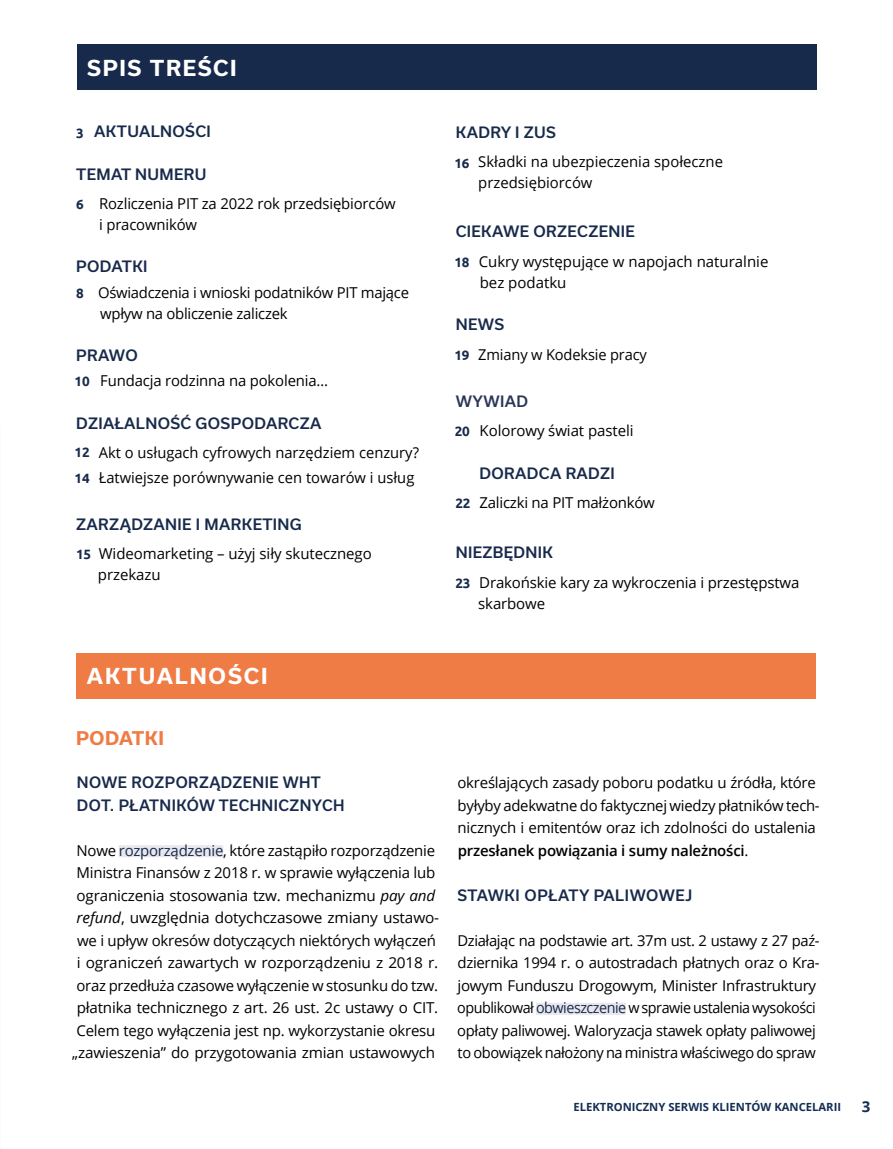
<style>
.page{position:relative;width:893px;height:1149px;background:#fff}
.page>*{position:absolute;margin:0;border:0;box-sizing:border-box;transform-origin:0 0}
.t1{font:700 21px "Usual";letter-spacing:.08em;color:#fff}
.t2{font:700 18px "Usual";letter-spacing:.025em;color:#ef7b45}
.t3{font:15px/22.5px "Open Sans";letter-spacing:-.01em;color:#000}
.t4{font:500 15px/22.5px "Usual";letter-spacing:.025em;color:#182a4b}
.t5{font:500 15px "Usual";letter-spacing:.025em;color:#2b3657}
.t6{font:700 15px "Open Sans";color:#152e55}
.t7{font:14.85px/22.5px "Open Sans";letter-spacing:-.025em;color:#000}
.t8{font:700 13.5px/25.3px "Ubuntu";letter-spacing:-.02em;color:#182a4b}
.t9{font:700 11.25px "Open Sans";color:#152e55}
.s1{color:#182a4b}
.s2{font-style:italic}
.s3{font-weight:600}
</style>
<div class="page">
<div style="left:119px;top:845px;width:104px;height:12px;background:#e8e7ed"></div>
<div style="left:536px;top:1002px;width:90px;height:12px;background:#e8e7ed"></div>
<div style="left:77px;top:44px;width:739px;height:46px;background:#182a4b"></div>
<div style="left:76px;top:653px;width:740px;height:45px;background:#ef7b45"></div>
<h1 class="t1" style="left:87px;top:56px;width:151px">SPIS TREŚCI</h1>
<p class="t4" style="left:94px;top:120px;width:118px">AKTUALNOŚCI</p>
<p class="t4" style="left:76px;top:163px;width:132px">TEMAT NUMERU</p>
<p class="t3" style="left:99px;top:193px;width:298px;line-height:21px">Rozliczenia PIT za 2022 rok przedsiębiorców i pracowników</p>
<p class="t4" style="left:76px;top:255px;width:73px">PODATKI</p>
<p class="t3" style="left:98px;top:281px;width:313px;line-height:21px">Oświadczenia i wnioski podatników PIT mające wpływ na obliczenie zaliczek</p>
<p class="t4" style="left:76px;top:344px;width:63px">PRAWO</p>
<p class="t3" style="left:100px;top:369px;width:229px">Fundacja rodzinna na pokolenia…</p>
<p class="t4" style="left:76px;top:411px;width:247px">DZIAŁALNOŚĆ GOSPODARCZA</p>
<p class="t3" style="left:99px;top:439px;width:322px;line-height:25.2px">Akt o usługach cyfrowych narzędziem cenzury?<br>Łatwiejsze porównywanie cen towarów i usług</p>
<p class="t4" style="left:76px;top:513px;width:227px">ZARZĄDZANIE I MARKETING</p>
<p class="t3" style="left:98px;top:542px;width:275px;line-height:21px">Wideomarketing – użyj siły skutecznego przekazu</p>
<p class="t8" style="left:76px;top:120px;width:9px">3</p>
<p class="t8" style="left:76px;top:191px;width:9px">6</p>
<p class="t8" style="left:76px;top:280px;width:9px">8</p>
<p class="t8" style="left:75px;top:368px;width:17px">10</p>
<p class="t8" style="left:75px;top:439px;width:17px">12<br>14</p>
<p class="t8" style="left:76px;top:541px;width:17px">15</p>
<p class="t4" style="left:456px;top:121px;width:102px">KADRY I ZUS</p>
<p class="t3" style="left:478px;top:151px;width:246px;line-height:21px">Składki na ubezpieczenia społeczne przedsiębiorców</p>
<p class="t4" style="left:456px;top:220px;width:181px">CIEKAWE ORZECZENIE</p>
<p class="t3" style="left:479px;top:250px;width:291px;line-height:21px">Cukry występujące w napojach naturalnie bez podatku</p>
<p class="t4" style="left:456px;top:313px;width:50px">NEWS</p>
<p class="t7" style="left:478px;top:342px;width:170px">Zmiany w Kodeksie pracy</p>
<p class="t5" style="left:456px;top:392px;width:74px">WYWIAD</p>
<p class="t3" style="left:480px;top:418px;width:156px">Kolorowy świat pasteli</p>
<p class="t4" style="left:480px;top:461px;width:137px">DORADCA RADZI</p>
<p class="t3" style="left:479px;top:490px;width:177px">Zaliczki na PIT małżonków</p>
<p class="t4" style="left:456px;top:541px;width:99px">NIEZBĘDNIK</p>
<p class="t3" style="left:478px;top:571px;width:323px;line-height:21px">Drakońskie kary za wykroczenia i przestępstwa skarbowe</p>
<p class="t8" style="left:454px;top:150px;width:17px">16</p>
<p class="t8" style="left:454px;top:249px;width:17px">18</p>
<p class="t8" style="left:454px;top:342px;width:17px">19</p>
<p class="t8" style="left:455px;top:418px;width:17px">20</p>
<p class="t8" style="left:455px;top:490px;width:17px">22</p>
<p class="t8" style="left:455px;top:569px;width:17px">23</p>
<h1 class="t1" style="left:87px;top:664px;width:182px">AKTUALNOŚCI</h1>
<p class="t2" style="left:76px;top:727px;width:89px">PODATKI</p>
<p class="t4" style="left:77px;top:771px;width:269px">NOWE ROZPORZĄDZENIE WHT<br>DOT. PŁATNIKÓW TECHNICZNYCH</p>
<p class="t3" style="left:72px;top:838px;width:369px;text-align:center">Nowe <span class="s1">rozporządzenie</span>, które zastąpiło rozporządzenie Ministra Finansów z 2018 r. w sprawie wyłączenia lub ograniczenia stosowania tzw. mechanizmu <span class="s2">pay and refund</span>, uwzględnia dotychczasowe zmiany ustawo&shy;we i upływ okresów dotyczących niektórych wyłączeń<br>i ograniczeń zawartych w rozporządzeniu z 2018 r. oraz przedłuża czasowe wyłączenie w stosunku do tzw. płatnika technicznego z art. 26 ust. 2c ustawy o CIT.<br>Celem tego wyłączenia jest np. wykorzystanie okresu „zawieszenia” do przygotowania zmian ustawowych</p>
<p class="t3" style="left:457px;top:770px;width:364px">określających zasady poboru podatku u źródła, które byłyby adekwatne do faktycznej wiedzy płatników tech&shy;nicznych i emitentów oraz ich zdolności do ustalenia <span class="s3">przesłanek powiązania i sumy należności</span>.</p>
<p class="t4" style="left:458px;top:883px;width:236px">STAWKI OPŁATY PALIWOWEJ</p>
<p class="t7" style="left:457px;top:928px;width:364px">Działając na podstawie art. 37m ust. 2 ustawy z 27 paź&shy;dziernika 1994 r. o autostradach płatnych oraz o Kra&shy;jowym Funduszu Drogowym, Minister Infrastruktury opublikował <span class="s1">obwieszczenie</span> w sprawie ustalenia wysokości opłaty paliwowej. Waloryzacja stawek opłaty paliwowej to obowiązek nałożony na ministra właściwego do spraw</p>
<p class="t9" style="left:573px;top:1099px;width:269px">ELEKTRONICZNY SERWIS KLIENTÓW KANCELARII</p>
<p class="t6" style="left:862px;top:1095px;width:10px">3</p>
</div>
